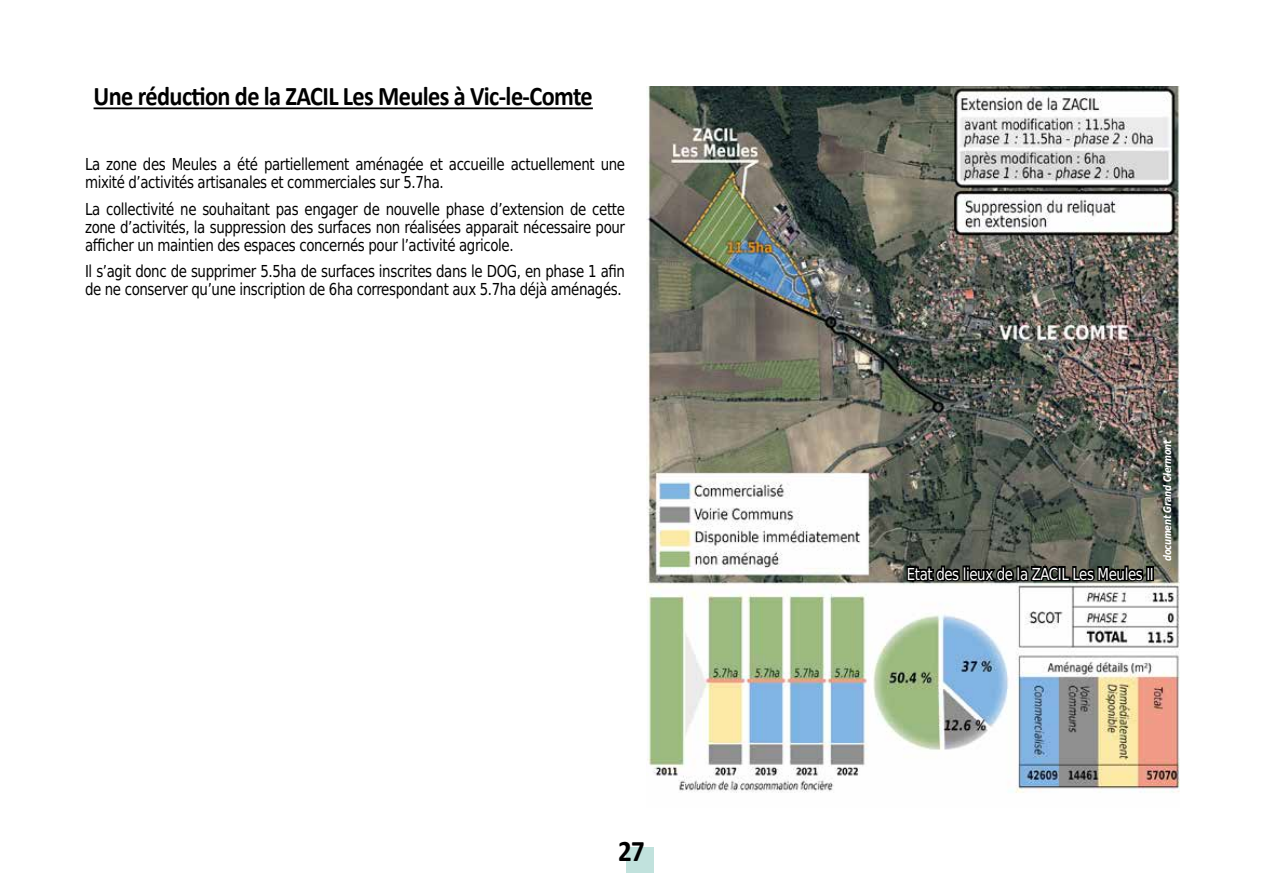
<style>
.page{position:relative;width:1263px;height:893px;background:#fff}
.page>*{position:absolute;margin:0;border:0;box-sizing:border-box;transform-origin:0 0}
.t1{font:700 30px "Calibri";color:#000;scale:.9 1}
.t2{font:700 27px "Calibri";letter-spacing:-.025em;color:#000;scale:.9 1}
.t3{font:16.5px/18px "DejaVu Sans Condensed";letter-spacing:-.025em;color:#000;scale:.9 1}
.t4{font:16.5px "DejaVu Sans Condensed";letter-spacing:-.025em;color:#fff;scale:.9 1}
.t5{font:italic 700 10.5px "DejaVu Sans Condensed";letter-spacing:-.025em;color:#fff;scale:.9 1}
</style>
<div class="page">
<div style="left:626px;top:847px;width:28px;height:26px;background:#c1e2dd"></div>
<hr style="left:94px;top:107px;width:499px;height:2px;background:#000">
<img style="left:646px;top:86px;width:533px;height:707px">
<svg style="left:905px;top:549px;width:241px;height:37px;background:#4e514a"></svg>
<div style="left:1146px;top:566px;width:4px;height:15px;border:3px solid #000"></div>
<div style="left:1150px;top:566px;width:4px;height:15px;border:3px solid #000"></div>
<h2 class="t2" style="left:94px;top:77px;width:556px">Une réduction de la ZACIL Les Meules à Vic-le-Comte</h2>
<p class="t3" style="left:85px;top:155px;width:602px">La zone des Meules a été partiellement aménagée et accueille actuellement une mixité d’activités artisanales et commerciales sur 5.7ha.</p>
<p class="t3" style="left:85px;top:199px;width:602px;text-align:justify">La collectivité ne souhaitant pas engager de nouvelle phase d’extension de cette zone d’activités, la suppression des surfaces non réalisées apparait nécessaire pour afficher un maintien des espaces concernés pour l’activité agricole.</p>
<p class="t3" style="left:85px;top:262px;width:601px">Il s’agit donc de supprimer 5.5ha de surfaces inscrites dans le DOG, en phase 1 afin de ne conserver qu’une inscription de 6ha correspondant aux 5.7ha déjà aménagés.</p>
<h1 class="t1" style="left:618px;top:830px;width:31px">27</h1>
<p class="t4" style="left:907px;top:559px;width:276px">Etat des lieux de la ZACIL Les Meules II</p>
<p class="t5" style="left:1159px;top:561px;width:137px;rotate:-90deg">document Grand Clermont</p>
</div>
